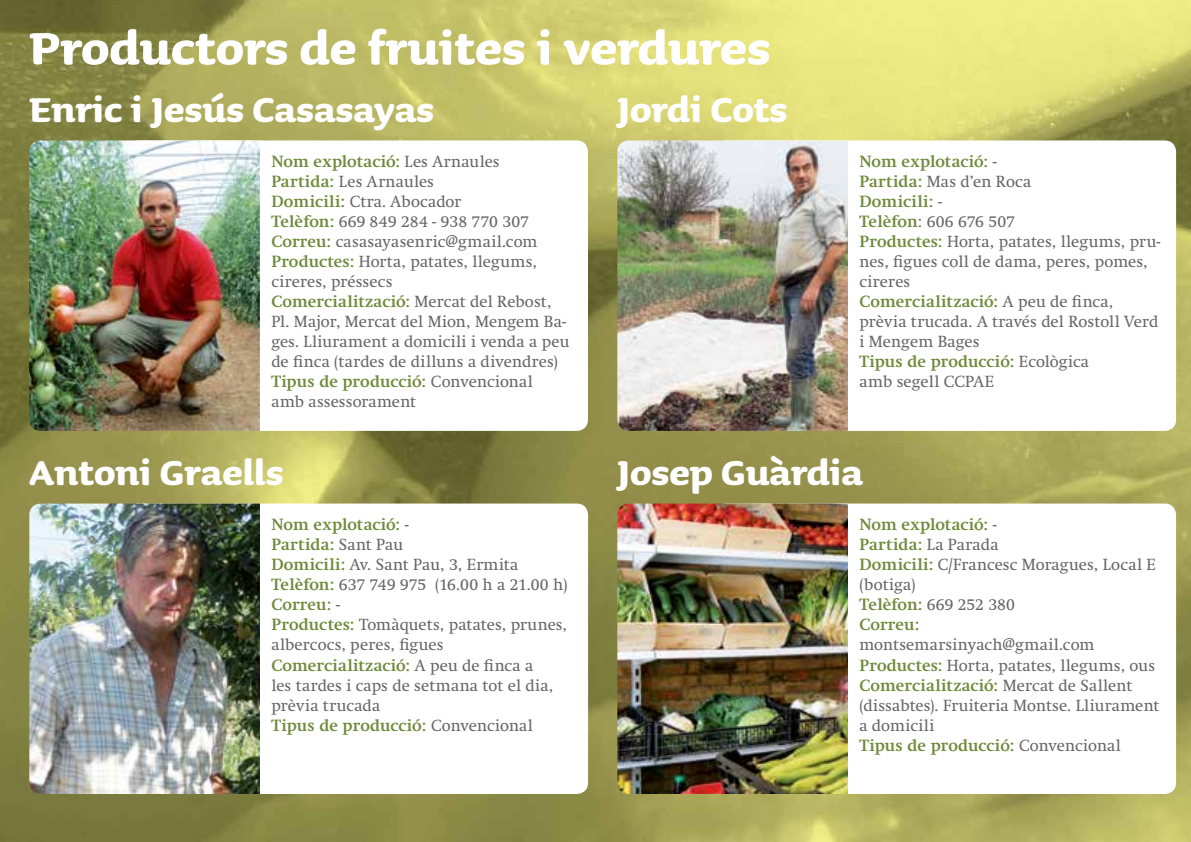
<style>
.page{position:relative;width:1191px;height:842px;background:#fff}
.page>*{position:absolute;margin:0;border:0;box-sizing:border-box;transform-origin:0 0}
.t1{font:700 58px "Sauna";color:#fff}
.t2{font:700 44px "Sauna";color:#fff}
.t3{font:16px/20px "Swift";letter-spacing:.01em;color:#666}
.s1{font-weight:700;color:#6e8a3a}
</style>
<div class="page">
<img style="left:0;top:0;width:1191px;height:842px">
<div style="left:126px;top:140px;width:462px;height:291px;background:#fff;border-radius:11px"></div>
<div style="left:127px;top:503px;width:461px;height:291px;background:#fff;border-radius:11px"></div>
<div style="left:714px;top:140px;width:462px;height:291px;background:#fff;border-radius:11px"></div>
<div style="left:714px;top:503px;width:462px;height:291px;background:#fff;border-radius:11px"></div>
<img style="left:29px;top:140px;width:231px;height:291px">
<img style="left:29px;top:503px;width:231px;height:291px">
<img style="left:617px;top:140px;width:231px;height:291px">
<img style="left:617px;top:503px;width:231px;height:291px">
<h1 class="t1" style="left:29px;top:17px;width:742px">Productors de fruites i verdures</h1>
<h2 class="t2" style="left:29px;top:86px;width:406px">Enric i Jesús Casasayas</h2>
<p class="t3" style="left:271px;top:152px;width:299px"><span class="s1">Nom explotació:</span> Les Arnaules<br><span class="s1">Partida:</span> Les Arnaules<br><span class="s1">Domicili:</span> Ctra. Abocador<br><span class="s1">Telèfon:</span> 669 849 284 - 938 770 307<br><span class="s1">Correu:</span> casasayasenric@gmail.com<br><span class="s1">Productes:</span> Horta, patates, llegums, cireres, préssecs<br><span class="s1">Comercialització:</span> Mercat del Rebost,<br>Pl. Major, Mercat del Mion, Mengem Ba&shy;ges. Lliurament a domicili i venda a peu de finca (tardes de dilluns a divendres)<br><span class="s1">Tipus de producció:</span> Convencional amb assessorament</p>
<h2 class="t2" style="left:29px;top:449px;width:256px">Antoni Graells</h2>
<p class="t3" style="left:271px;top:515px;width:297px"><span class="s1">Nom explotació:</span> -<br><span class="s1">Partida:</span> Sant Pau<br><span class="s1">Domicili:</span> Av. Sant Pau, 3, Ermita<br><span class="s1">Telèfon:</span> 637 749 975 (16.00 h a 21.00 h)<br><span class="s1">Correu:</span> -<br><span class="s1">Productes:</span> Tomàquets, patates, prunes, albercocs, peres, figues<br><span class="s1">Comercialització:</span> A peu de finca a<br>les tardes i caps de setmana tot el dia, prèvia trucada<br><span class="s1">Tipus de producció:</span> Convencional</p>
<h2 class="t2" style="left:617px;top:86px;width:172px">Jordi Cots</h2>
<p class="t3" style="left:859px;top:152px;width:303px"><span class="s1">Nom explotació:</span> -<br><span class="s1">Partida:</span> Mas d’en Roca<br><span class="s1">Domicili:</span> -<br><span class="s1">Telèfon</span>: 606 676 507<br><span class="s1">Productes:</span> Horta, patates, llegums, pru&shy;nes, figues coll de dama, peres, pomes, cireres<br><span class="s1">Comercialització:</span> A peu de finca, prèvia trucada. A través del Rostoll Verd i Mengem Bages<br><span class="s1">Tipus de producció:</span> Ecològica<br>amb segell CCPAE</p>
<h2 class="t2" style="left:617px;top:449px;width:247px">Josep Guàrdia</h2>
<p class="t3" style="left:859px;top:515px;width:298px"><span class="s1">Nom explotació:</span> -<br><span class="s1">Partida:</span> La Parada<br><span class="s1">Domicili:</span> C/Francesc Moragues, Local E (botiga)<br><span class="s1">Telèfon:</span> 669 252 380<br><span class="s1">Correu:</span></p>
<p class="t3" style="left:859px;top:635px;width:301px">montsemarsinyach@gmail.com <span class="s1">Productes:</span> Horta, patates, llegums, ous <span class="s1">Comercialització:</span> Mercat de Sallent (dissabtes). Fruiteria Montse. Lliurament a domicili<br><span class="s1">Tipus de producció:</span> Convencional</p>
</div>
